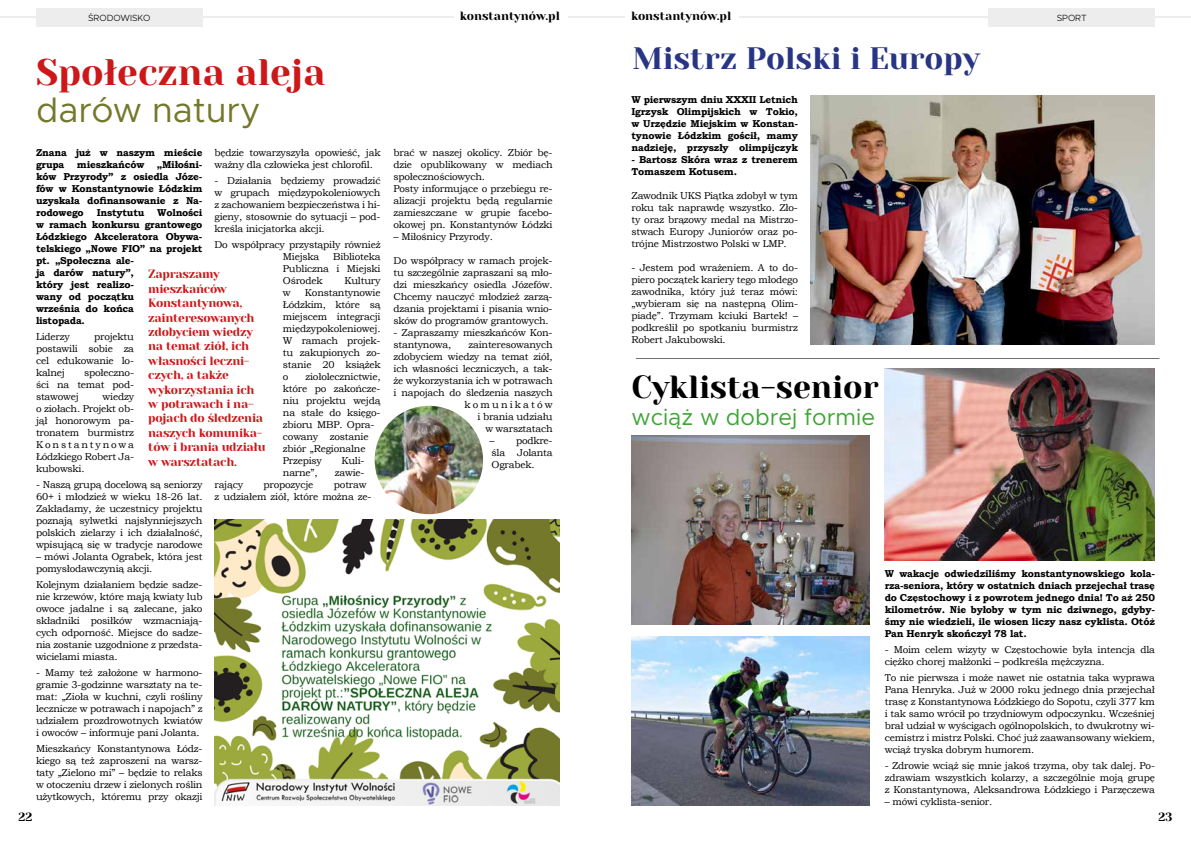
<style>
.page{position:relative;width:1191px;height:842px;background:#fff}
.page>*{position:absolute;margin:0;border:0;box-sizing:border-box;transform-origin:0 0}
.t1{font:37px "Yeseva One";color:#cd1719}
.t2{font:35px "Metropolis";color:#74782b}
.t3{font:32px "Yeseva One";color:#000}
.t4{font:31px "Yeseva One";color:#283583}
.t5{font:23px "Metropolis";color:#3fa535}
.t6{font:12px/14.4px "Yeseva One";letter-spacing:-.02em;color:#cd1719}
.t7{font:12px "Yeseva One";color:#000}
.t8{font:10px/12px "Bookman Old Style";letter-spacing:-.02em;color:#000;text-align:justify}
.t9{font:700 10px/12px "Bookman Old Style";letter-spacing:-.02em;color:#000}
.t10{font:300 9px "Metropolis";color:#000}
</style>
<div class="page">
<hr style="left:595px;top:16px;width:596px;height:2px;background:#ededed">
<hr style="left:0;top:16px;width:595px;height:2px;background:#ededed">
<div style="left:36px;top:8px;width:166px;height:18px;background:#ededed"></div>
<div style="left:988px;top:8px;width:167px;height:18px;background:#ededed"></div>
<div style="left:454px;top:8px;width:113px;height:19px;background:#fff"></div>
<div style="left:625px;top:8px;width:114px;height:19px;background:#fff"></div>
<img style="left:214px;top:519px;width:345px;height:287px">
<img style="left:631px;top:436px;width:238px;height:188px">
<img style="left:884px;top:369px;width:271px;height:191px">
<img style="left:631px;top:636px;width:238px;height:170px">
<img style="left:810px;top:96px;width:345px;height:248px">
<hr style="left:636px;top:358px;width:523px;height:1px;background:#000">
<img style="left:372px;top:403px;width:113px;height:114px;border-radius:57px">
<div style="left:370px;top:401px;width:118px;height:118px;border:5px solid #fff;border-radius:50%"></div>
<p class="t7" style="left:460px;top:9px;width:102px">konstantynów.pl</p>
<p class="t7" style="left:631px;top:9px;width:102px">konstantynów.pl</p>
<p class="t10" style="left:88px;top:12px;width:64px">ŚRODOWISKO</p>
<p class="t10" style="left:1056px;top:12px;width:32px">SPORT</p>
<h1 class="t1" style="left:36px;top:50px;width:291px">Społeczna aleja</h1>
<h2 class="t2" style="left:36px;top:88px;width:226px">darów natury</h2>
<p class="t9" style="left:36px;top:146px;width:168px">Znana już w naszym mieście grupa</p>
<p class="t8" style="left:214px;top:146px;width:168px">będzie towarzyszyła opowieść, jak ważny dla człowieka jest chlorofil.</p>
<p class="t8" style="left:214px;top:174px;width:168px">- Działania będziemy prowadzić w grupach międzypokoleniowych z zachowaniem bezpieczeństwa i hi&shy;gieny, stosownie do sytuacji – pod&shy;kreśla inicjatorka akcji.</p>
<p class="t8" style="left:283px;top:238px;width:99px;text-indent:-68px">Do współpracy przystąpiły również<br>Miejska</p>
<p class="t9" style="left:36px;top:158px;width:168px;text-align:justify;text-indent:121px">„Miłośni&shy;ków Przyrody” z osiedla Józe&shy;fów w Konstantynowie Łódzkim uzyskała dofinansowanie z Na&shy;rodowego</p>
<p class="t9" style="left:77px;top:158px;width:69px">mieszkańców</p>
<p class="t9" style="left:36px;top:206px;width:168px;text-indent:121px">Wolności w ramach konkursu grantowego<br>Łódzkiego Akceleratora Obywa&shy;telskiego „Nowe FIO” na projekt pt. „Społeczna ale-<br>ja darów natury”,<br>który jest realizo-<br>wany od początku<br>września do końca<br>listopada.</p>
<p class="t8" style="left:36px;top:330px;width:35px">Liderzy</p>
<p class="t9" style="left:97px;top:206px;width:49px">Instytutu</p>
<p class="t8" style="left:283px;top:250px;width:99px;text-indent:50px">Biblioteka Publiczna i Miejski Ośrodek</p>
<p class="t6" style="left:148px;top:267px;width:119px">Zapraszamy mieszkańców<br>Konstantynowa, zainteresowanych zdobyciem wiedzy na temat ziół, ich własności leczni&shy;czych, a także wykorzystania ich w potrawach i na&shy;pojach do śledzenia naszych komunika&shy;tów i brania udziału w warsztatach.</p>
<p class="t8" style="left:344px;top:274px;width:38px">Kultury</p>
<p class="t8" style="left:283px;top:286px;width:99px;text-indent:22px">Konstantynowie Łódzkim, które są miejscem integracji międzypokoleniowej.<br>W ramach projek&shy;tu zakupionych zo&shy;stanie 20 książek o</p>
<p class="t8" style="left:283px;top:286px;width:9px">w</p>
<p class="t8" style="left:36px;top:330px;width:99px;text-indent:58px">projektu postawili sobie za cel edukowanie lo&shy;kalnej</p>
<p class="t8" style="left:36px;top:366px;width:99px;text-indent:48px">społeczno&shy;ści na temat pod&shy;stawowej</p>
<p class="t8" style="left:283px;top:370px;width:99px;text-align:left;text-indent:23px">ziołolecznictwie, które po zakończe&shy;niu projektu wejdą na stałe do księgo&shy;zbioru MBP. Opra&shy;cowany zostanie zbiór „Regionalne<br>Przepisy</p>
<p class="t8" style="left:36px;top:390px;width:100px;text-indent:67px">wiedzy o ziołach. Projekt ob&shy;jął honorowym pa&shy;tronatem burmistrz Konstantynowa Łódzkiego Robert Ja&shy;kubowski.</p>
<p class="t8" style="left:36px;top:478px;width:168px">- Naszą grupą docelową są seniorzy 60+ i młodzież w wieku 18-26 lat.<br>Zakładamy, że uczestnicy projektu poznają sylwetki najsłynniejszych polskich zielarzy i ich działalność, wpisującą się w tradycje narodowe</p>
<p class="t8" style="left:36px;top:550px;width:168px">– mówi Jolanta Ograbek, która jest pomysłodawczynią akcji.</p>
<p class="t8" style="left:36px;top:578px;width:168px">Kolejnym działaniem będzie sadze&shy;nie krzewów, które mają kwiaty lub owoce jadalne i są zalecane, jako składniki posiłków wzmacniają&shy;cych odporność. Miejsce do sadze&shy;nia zostanie uzgodnione z przedsta&shy;wicielami miasta.</p>
<p class="t8" style="left:36px;top:666px;width:168px">- Mamy też założone w harmono&shy;gramie 3-godzinne warsztaty na te&shy;mat: „Zioła w kuchni, czyli rośliny lecznicze w potrawach i napojach” z udziałem prozdrowotnych kwiatów i owoców – informuje pani Jolanta.</p>
<p class="t8" style="left:36px;top:742px;width:168px">Mieszkańcy Konstantynowa Łódz&shy;kiego są też zaproszeni na warsz&shy;taty „Zielono mi” – będzie to relaks w otoczeniu drzew i zielonych roślin użytkowych, któremu przy okazji</p>
<p class="t8" style="left:341px;top:454px;width:25px">Kuli-</p>
<p class="t8" style="left:283px;top:466px;width:36px">narne”,</p>
<p class="t8" style="left:335px;top:466px;width:31px">zawie-</p>
<p class="t8" style="left:214px;top:478px;width:30px">rający</p>
<p class="t8" style="left:264px;top:478px;width:51px">propozycje</p>
<p class="t8" style="left:214px;top:478px;width:159px;text-indent:119px">potraw z udziałem ziół, które można ze-</p>
<p class="t8" style="left:393px;top:146px;width:161px;text-align:left">brać w naszej okolicy. Zbiór bę&shy;dzie opublikowany w mediach społecznościowych.<br>Posty informujące o przebiegu re&shy;alizacji projektu będą regularnie zamieszczane w grupie facebo&shy;okowej pn. Konstantynów Łódzki</p>
<p class="t8" style="left:393px;top:230px;width:101px">– Miłośnicy Przyrody.</p>
<p class="t8" style="left:393px;top:254px;width:161px">Do współpracy w ramach projek&shy;tu szczególnie zapraszani są mło&shy;dzi mieszkańcy osiedla Józefów.<br>Chcemy nauczyć młodzież zarzą&shy;dzania projektami i pisania wnio&shy;sków do programów grantowych.</p>
<p class="t8" style="left:393px;top:326px;width:160px">- Zapraszamy mieszkańców Kon&shy;stantynowa,</p>
<p class="t8" style="left:393px;top:338px;width:161px;text-align:right">zainteresowanych<br>zdobyciem wiedzy na temat ziół, ich własności leczniczych, a tak&shy;że wykorzystania ich w potrawach i napojach do śledzenia naszych komunikatów<br>i brania udziału<br>w warsztatach</p>
<p class="t8" style="left:489px;top:434px;width:64px">– podkre&shy;śla Jolanta Ograbek.</p>
<h3 class="t4" style="left:632px;top:39px;width:349px">Mistrz Polski i Europy</h3>
<p class="t9" style="left:631px;top:93px;width:168px;text-align:justify">W pierwszym dniu XXXII Letnich Igrzysk Olimpijskich w Tokio, w Urzędzie Miejskim w Konstan&shy;tynowie Łódzkim gościł, mamy nadzieję , przyszły olimpijczyk</p>
<p class="t9" style="left:631px;top:153px;width:168px">- Bartosz Skóra wraz z trenerem<br>Tomaszem Kotusem.</p>
<p class="t8" style="left:631px;top:189px;width:168px">Zawodnik UKS Piątka zdobył w tym roku tak naprawdę wszystko. Zło&shy;ty oraz brązowy medal na Mistrzo&shy;stwach Europy Juniorów oraz po&shy;trójne Mistrzostwo Polski w LMP.</p>
<p class="t8" style="left:631px;top:261px;width:168px">- Jestem pod wrażeniem. A to do&shy;piero początek kariery tego młodego zawodnika, który już teraz mówi: „wybieram się na następną Olim&shy;piadę”. Trzymam kciuki Bartek! – podkreślił po spotkaniu burmistrz Robert Jakubowski.</p>
<h3 class="t3" style="left:631px;top:368px;width:249px">Cyklista-senior</h3>
<h3 class="t5" style="left:631px;top:403px;width:245px">wciąż w dobrej formie</h3>
<p class="t9" style="left:884px;top:568px;width:272px;text-align:justify">W wakacje odwiedziliśmy konstantynowskiego kola&shy;rza-seniora, który w ostatnich dniach przejechał trasę do Częstochowy i z powrotem jednego dnia! To aż 250 kilometrów. Nie byłoby w tym nic dziwnego, gdyby&shy;śmy nie wiedzieli, ile wiosen liczy nasz cyklista. Otóż Pan Henryk skończył 78 lat.</p>
<p class="t8" style="left:884px;top:644px;width:272px">- Moim celem wizyty w Częstochowie była intencja dla ciężko chorej małżonki – podkreśla mężczyzna.</p>
<p class="t8" style="left:884px;top:672px;width:272px">To nie pierwsza i może nawet nie ostatnia taka wyprawa Pana Henryka. Już w 2000 roku jednego dnia przejechał trasę z Konstantynowa Łódzkiego do Sopotu, czyli 377 km i tak samo wrócił po trzydniowym odpoczynku. Wcześniej brał udział w wyścigach ogólnopolskich, to dwukrotny wi&shy;cemistrz i mistrz Polski. Choć już zaawansowany wiekiem, wciąż tryska dobrym humorem.</p>
<p class="t8" style="left:884px;top:760px;width:272px">- Zdrowie wciąż się mnie jakoś trzyma, oby tak dalej. Po&shy;zdrawiam wszystkich kolarzy, a szczególnie moją grupę z Konstantynowa, Aleksandrowa Łódzkiego i Parzęczewa</p>
<p class="t8" style="left:884px;top:796px;width:109px">– mówi cyklista-senior.</p>
<p class="t7" style="left:19px;top:810px;width:15px">22</p>
<p class="t7" style="left:1158px;top:810px;width:15px">23</p>
</div>
